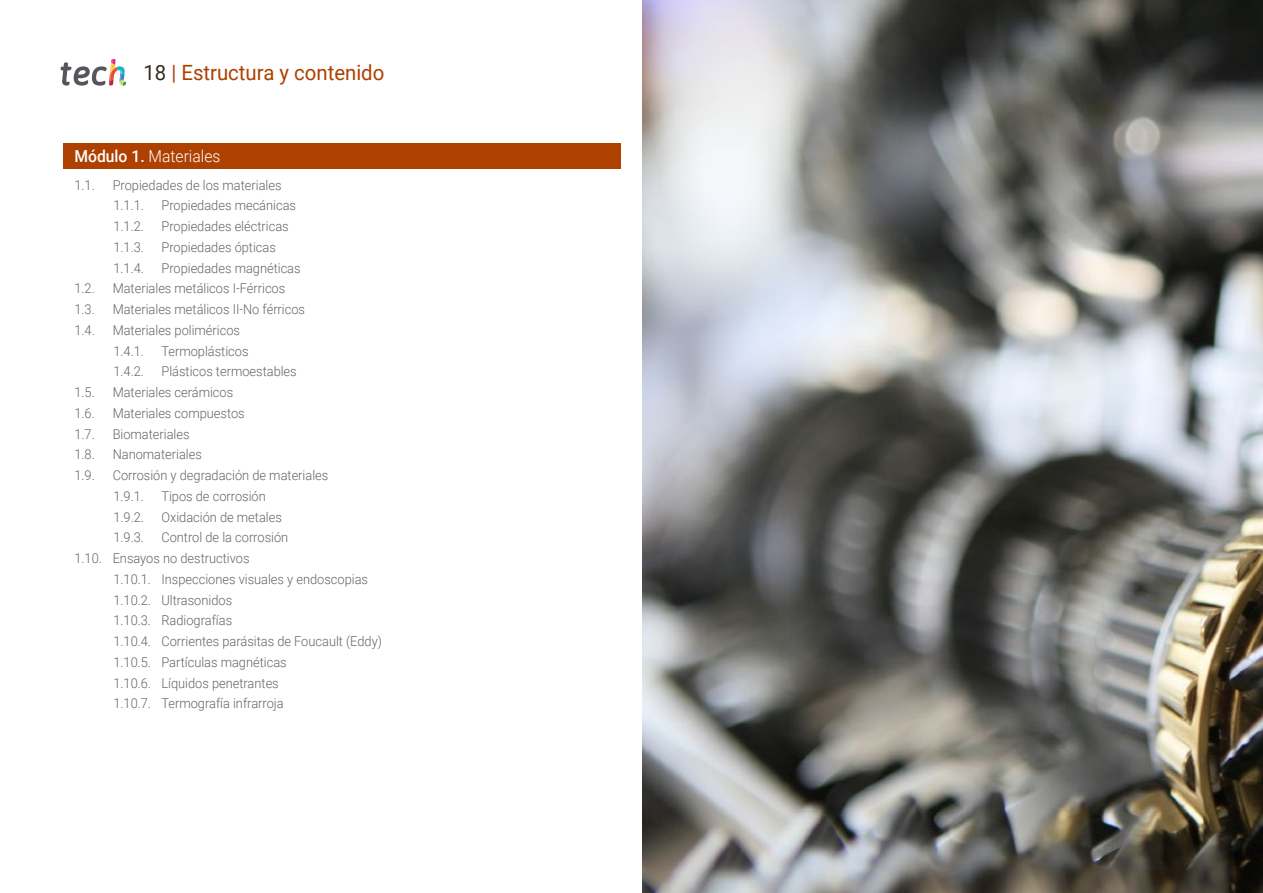
<style>
.page{position:relative;width:1263px;height:893px;background:#fff}
.page>*{position:absolute;margin:0;border:0;box-sizing:border-box;transform-origin:0 0}
.t1{font:21px "Roboto";color:#ae4000}
.t2{font:300 16.5px "Roboto";color:#fff;scale:.95 1}
.t3{font:300 13.5px/20.7px "Roboto";color:#61646a;scale:.95 1}
.s1{color:#312e20}
.s2{font-weight:500}
</style>
<div class="page">
<svg style="left:61px;top:59px;width:65px;height:27px"></svg>
<div style="left:63px;top:144px;width:558px;height:25px;background:#ae4000"></div>
<img style="left:642px;top:0;width:621px;height:893px">
<h1 class="t1" style="left:144px;top:57px;width:242px"><span class="s1">18</span> | Estructura y contenido</h1>
<p class="t2" style="left:74px;top:145px;width:155px"><span class="s2">Módulo 1.</span> Materiales</p>
<p class="t3" style="left:74px;top:174px;width:23px">1.1.</p>
<p class="t3" style="left:113px;top:174px;width:179px">Propiedades de los materiales<br>1.1.1.</p>
<p class="t3" style="left:161px;top:195px;width:143px">Propiedades mecánicas</p>
<p class="t3" style="left:113px;top:215px;width:34px">1.1.2.</p>
<p class="t3" style="left:161px;top:215px;width:135px">Propiedades eléctricas</p>
<p class="t3" style="left:113px;top:236px;width:34px">1.1.3.</p>
<p class="t3" style="left:161px;top:236px;width:122px">Propiedades ópticas</p>
<p class="t3" style="left:113px;top:257px;width:34px">1.1.4.</p>
<p class="t3" style="left:161px;top:257px;width:148px">Propiedades magnéticas</p>
<p class="t3" style="left:74px;top:278px;width:23px">1.2.</p>
<p class="t3" style="left:113px;top:278px;width:183px">Materiales metálicos I-Férricos</p>
<p class="t3" style="left:74px;top:298px;width:23px">1.3.</p>
<p class="t3" style="left:113px;top:298px;width:204px">Materiales metálicos II-No férricos</p>
<p class="t3" style="left:74px;top:319px;width:23px">1.4.</p>
<p class="t3" style="left:113px;top:319px;width:136px">Materiales poliméricos<br>1.4.1.</p>
<p class="t3" style="left:161px;top:340px;width:93px">Termoplásticos</p>
<p class="t3" style="left:113px;top:361px;width:34px">1.4.2.</p>
<p class="t3" style="left:161px;top:361px;width:144px">Plásticos termoestables</p>
<p class="t3" style="left:74px;top:381px;width:23px">1.5.</p>
<p class="t3" style="left:113px;top:381px;width:128px">Materiales cerámicos</p>
<p class="t3" style="left:74px;top:402px;width:23px">1.6.</p>
<p class="t3" style="left:113px;top:402px;width:140px">Materiales compuestos</p>
<p class="t3" style="left:74px;top:423px;width:23px">1.7.</p>
<p class="t3" style="left:113px;top:423px;width:82px">Biomateriales</p>
<p class="t3" style="left:74px;top:444px;width:23px">1.8.</p>
<p class="t3" style="left:113px;top:444px;width:95px">Nanomateriales</p>
<p class="t3" style="left:74px;top:464px;width:23px">1.9.</p>
<p class="t3" style="left:113px;top:464px;width:228px">Corrosión y degradación de materiales<br>1.9.1.</p>
<p class="t3" style="left:161px;top:485px;width:111px">Tipos de corrosión</p>
<p class="t3" style="left:113px;top:506px;width:34px">1.9.2.</p>
<p class="t3" style="left:161px;top:506px;width:128px">Oxidación de metales</p>
<p class="t3" style="left:113px;top:527px;width:34px">1.9.3.</p>
<p class="t3" style="left:74px;top:527px;width:227px;text-indent:87px">Control de la corrosión<br>1.10. Ensayos no destructivos</p>
<p class="t3" style="left:113px;top:568px;width:284px">1.10.1. Inspecciones visuales y endoscopias 1.10.2. Ultrasonidos<br>1.10.3. Radiografías<br>1.10.4. Corrientes parásitas de Foucault (Eddy)<br>1.10.5. Partículas magnéticas<br>1.10.6. Líquidos penetrantes<br>1.10.7. Termografía infrarroja</p>
</div>
